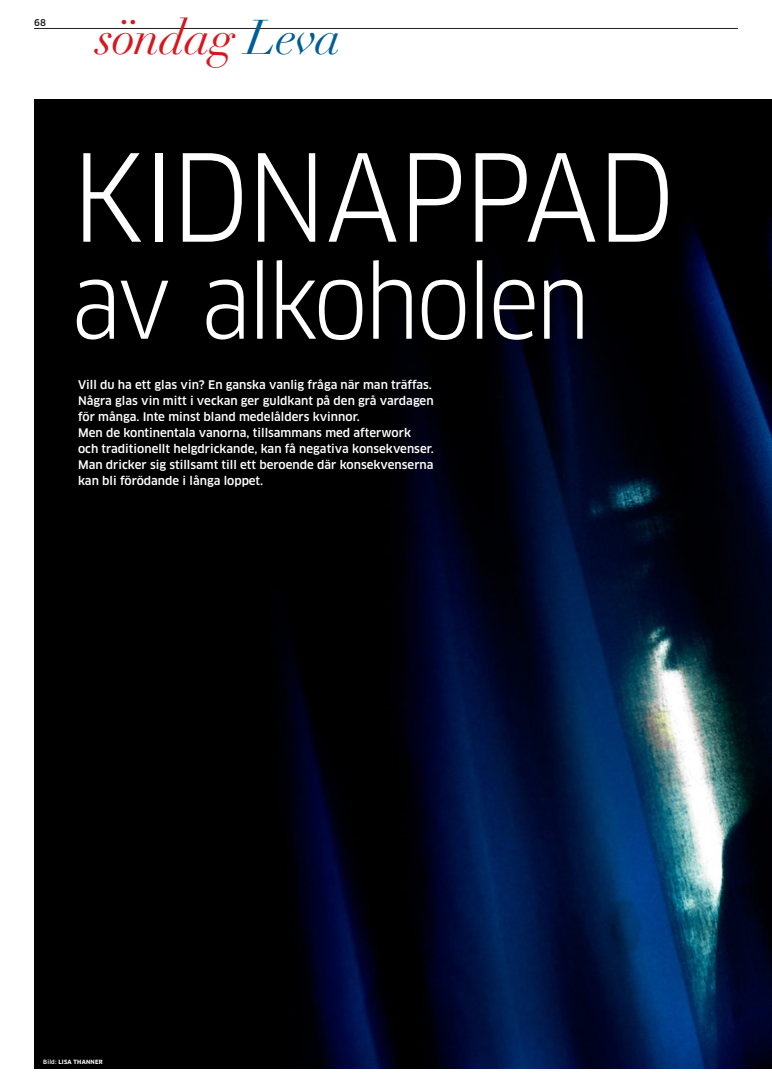
<style>
.page{position:relative;width:772px;height:1083px;background:#fff}
.page>*{position:absolute;margin:0;border:0;box-sizing:border-box;transform-origin:0 0}
.t1{font:condensed 118px "Clan OT";letter-spacing:-.025em;color:#fff}
.t2{font:condensed 98px "Clan OT";letter-spacing:-.04em;color:#fff}
.t3{font:italic 48px "Didot LT Std";letter-spacing:-.015em;color:#d7171f}
.t4{font:500 11.6px/16px "Clan OT";color:#fff}
.t5{font:500 9.2px "Clan OT";color:#231f20}
.t6{font:700 5.7px "Clan OT";letter-spacing:.04em;color:#fff}
.s1{color:#005d95}
.s2{font-weight:500}
</style>
<div class="page">
<hr style="left:34px;top:28px;width:703px;height:1px;background:#231f20">
<img style="left:34px;top:99px;width:737px;height:970px">
<p class="t5" style="left:34px;top:17px;width:13px">68</p>
<p class="t3" style="left:96px;top:9px;width:246px">söndag <span class="s1">Leva</span></p>
<p class="t1" style="left:71px;top:128px;width:604px">Kidnappad</p>
<p class="t2" style="left:71px;top:244px;width:520px">av alkoholen</p>
<p class="t4" style="left:78px;top:377px;width:357px">Vill du ha ett glas vin? En ganska vanlig fråga när man träffas.<br>Några glas vin mitt i veckan ger guldkant på den grå vardagen för många. Inte minst bland medelålders kvinnor.<br>Men de kontinentala vanorna, tillsammans med afterwork och traditionellt helgdrickande, kan få negativa konsekvenser.<br>Man dricker sig stillsamt till ett beroende där konsekvenserna kan bli förödande i långa loppet.</p>
<p class="t6" style="left:43px;top:1058px;width:61px"><span class="s2">Bild:</span> LISA THANNER</p>
</div>
